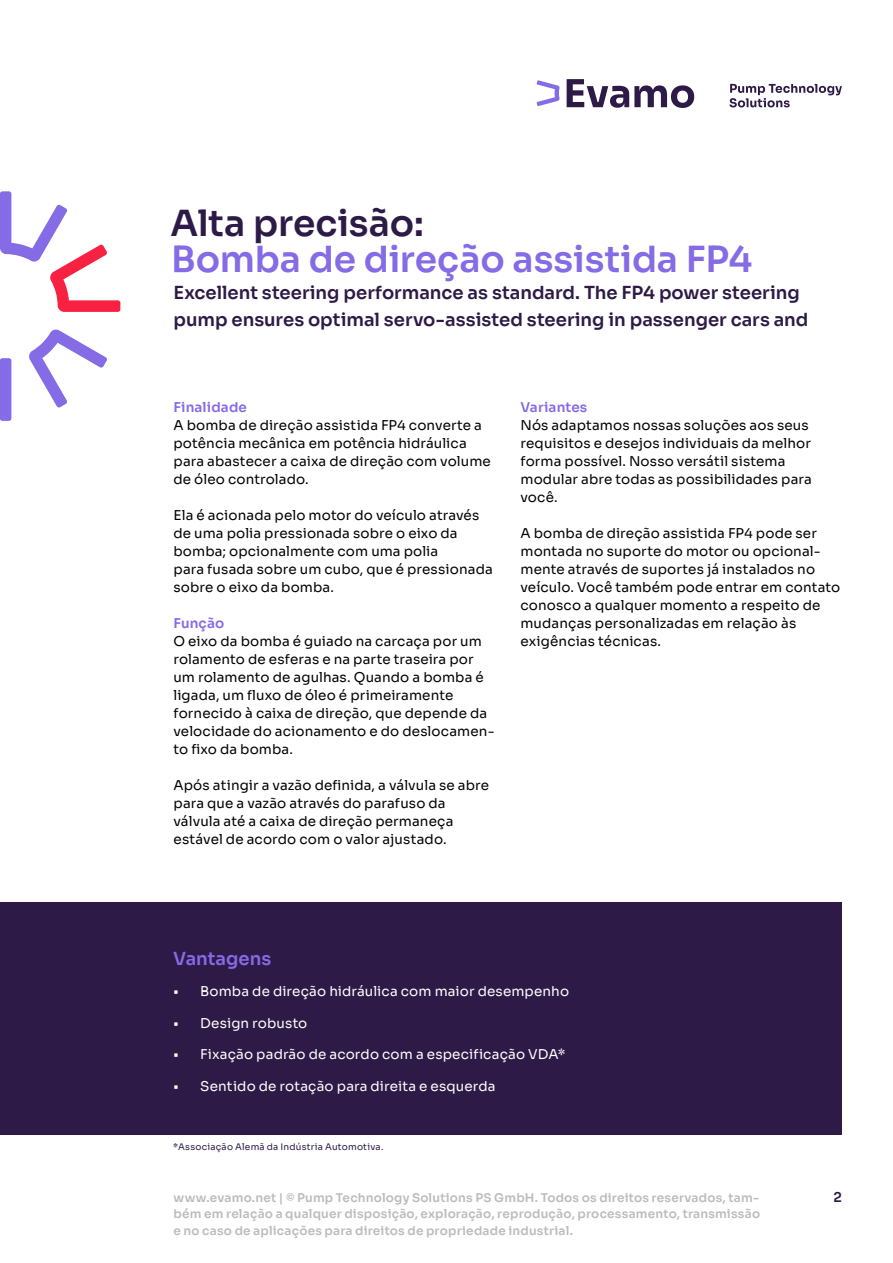
<style>
.page{position:relative;width:893px;height:1263px;background:#fff}
.page>*{position:absolute;margin:0;border:0;box-sizing:border-box;transform-origin:0 0}
.t1{font:600 36px "Sora";letter-spacing:-.005em;color:#856be5}
.t2{font:600 36px "Sora";letter-spacing:-.005em;color:#2e1a47}
.t3{font:600 18px "Sora";color:#2e1a47}
.t4{font:600 18px "Sora";color:#856be5}
.t5{font:13.5px "Sora";letter-spacing:.01em;color:#000}
.t6{font:13.5px "Sora";letter-spacing:.01em;color:#fff}
.t7{font:600 13.5px "Sora";letter-spacing:.01em;color:#856be5}
.t8{font:600 13.5px "Sora";color:#2e1a47}
.t9{font:600 12px "Sora";letter-spacing:.015em;color:#bbbcbc}
.t10{font:9px "Sora";letter-spacing:.025em;color:#2e1a47}
</style>
<div class="page">
<div style="left:0;top:902px;width:842px;height:233px;background:#2e1a47"></div>
<svg style="left:0;top:191px;width:120px;height:121px"></svg>
<svg style="left:29px;top:329px;width:78px;height:79px"></svg>
<div style="left:0;top:358px;width:11px;height:63px;background:#856be5;border-radius:3px"></div>
<svg style="left:567px;top:79px;width:127px;height:29px"></svg>
<svg style="left:729px;top:84px;width:113px;height:23px"></svg>
<svg style="left:537px;top:80px;width:23px;height:26px"></svg>
<p class="t2" style="left:170px;top:194px;width:255px">Alta precisão:</p>
<p class="t1" style="left:171px;top:230px;width:583px">Bomba de direção assistida FP4</p>
<p class="t3" style="left:173px;top:278px;width:628px">Excellent steering performance as standard. The FP4 power steering</p>
<p class="t3" style="left:173px;top:305px;width:636px">pump ensures optimal servo-assisted steering in passenger cars and</p>
<p class="t7" style="left:173px;top:396px;width:75px">Finalidade</p>
<p class="t5" style="left:173px;top:414px;width:310px">A bomba de direção assistida FP4 converte a</p>
<p class="t5" style="left:173px;top:432px;width:295px">potência mecânica em potência hidráulica</p>
<p class="t5" style="left:173px;top:450px;width:319px">para abastecer a caixa de direção com volume</p>
<p class="t5" style="left:173px;top:468px;width:137px">de óleo controlado.</p>
<p class="t5" style="left:173px;top:504px;width:307px">Ela é acionada pelo motor do veículo através</p>
<p class="t5" style="left:173px;top:522px;width:286px">de uma polia pressionada sobre o eixo da</p>
<p class="t5" style="left:173px;top:540px;width:266px">bomba; opcionalmente com uma polia</p>
<p class="t5" style="left:173px;top:558px;width:321px">para fusada sobre um cubo, que é pressionada</p>
<p class="t5" style="left:173px;top:576px;width:162px">sobre o eixo da bomba.</p>
<p class="t7" style="left:173px;top:612px;width:52px">Função</p>
<p class="t5" style="left:173px;top:630px;width:310px">O eixo da bomba é guiado na carcaça por um</p>
<p class="t5" style="left:173px;top:648px;width:302px">rolamento de esferas e na parte traseira por</p>
<p class="t5" style="left:173px;top:666px;width:312px">um rolamento de agulhas. Quando a bomba é</p>
<p class="t5" style="left:173px;top:684px;width:281px">ligada, um fluxo de óleo é primeiramente</p>
<p class="t5" style="left:173px;top:702px;width:315px">fornecido à caixa de direção, que depende da</p>
<p class="t5" style="left:173px;top:720px;width:323px">velocidade do acionamento e do deslocamen-</p>
<p class="t5" style="left:173px;top:738px;width:121px">to fixo da bomba.</p>
<p class="t5" style="left:173px;top:774px;width:317px">Após atingir a vazão definida, a válvula se abre</p>
<p class="t5" style="left:173px;top:792px;width:274px">para que a vazão através do parafuso da</p>
<p class="t5" style="left:173px;top:810px;width:282px">válvula até a caixa de direção permaneça</p>
<p class="t5" style="left:173px;top:828px;width:275px">estável de acordo com o valor ajustado.</p>
<p class="t7" style="left:520px;top:396px;width:68px">Variantes</p>
<p class="t5" style="left:520px;top:414px;width:290px">Nós adaptamos nossas soluções aos seus</p>
<p class="t5" style="left:520px;top:432px;width:292px">requisitos e desejos individuais da melhor</p>
<p class="t5" style="left:520px;top:450px;width:267px">forma possível. Nosso versátil sistema</p>
<p class="t5" style="left:520px;top:468px;width:293px">modular abre todas as possibilidades para</p>
<p class="t5" style="left:520px;top:486px;width:39px">você.</p>
<p class="t5" style="left:520px;top:522px;width:298px">A bomba de direção assistida FP4 pode ser</p>
<p class="t5" style="left:520px;top:540px;width:302px">montada no suporte do motor ou opcional-</p>
<p class="t5" style="left:520px;top:558px;width:296px">mente através de suportes já instalados no</p>
<p class="t5" style="left:520px;top:576px;width:321px">veículo. Você também pode entrar em contato</p>
<p class="t5" style="left:520px;top:594px;width:301px">conosco a qualquer momento a respeito de</p>
<p class="t5" style="left:520px;top:612px;width:277px">mudanças personalizadas em relação às</p>
<p class="t5" style="left:520px;top:630px;width:142px">exigências técnicas.</p>
<p class="t4" style="left:173px;top:944px;width:99px">Vantagens</p>
<p class="t6" style="left:173px;top:980px;width:397px">• Bomba de direção hidráulica com maior desempenho</p>
<p class="t6" style="left:173px;top:1012px;width:136px">• Design robusto</p>
<p class="t6" style="left:173px;top:1043px;width:394px">• Fixação padrão de acordo com a especificação VDA*</p>
<p class="t6" style="left:173px;top:1075px;width:324px">• Sentido de rotação para direita e esquerda</p>
<p class="t10" style="left:173px;top:1139px;width:212px">*Associação Alemã da Indústria Automotiva.</p>
<p class="t9" style="left:173px;top:1187px;width:587px">www.evamo.net | © Pump Technology Solutions PS GmbH. Todos os direitos reservados, tam-</p>
<p class="t9" style="left:173px;top:1204px;width:588px">bém em relação a qualquer disposição, exploração, reprodução, processamento, transmissão</p>
<p class="t9" style="left:173px;top:1220px;width:401px">e no caso de aplicações para direitos de propriedade industrial.</p>
<p class="t8" style="left:833px;top:1186px;width:10px">2</p>
</div>
